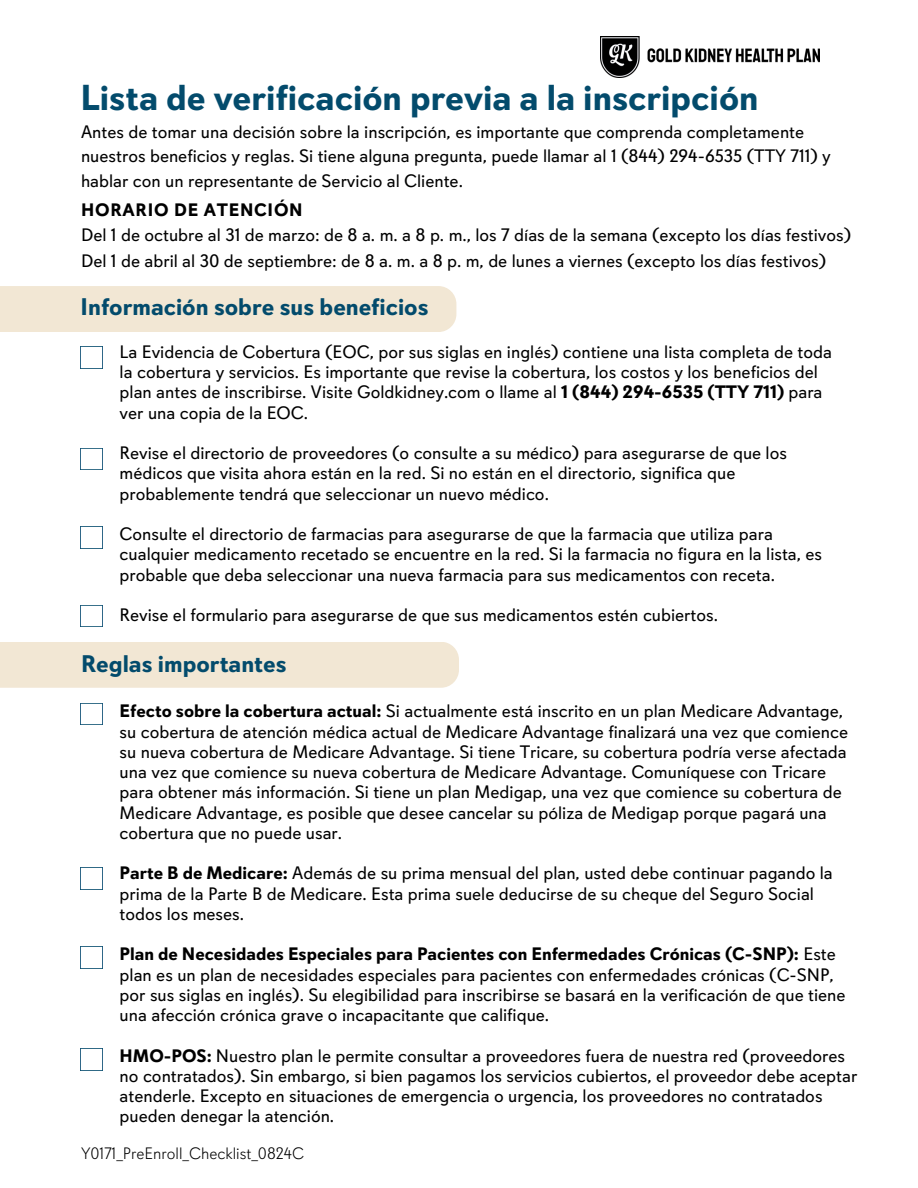
<style>
.page{position:relative;width:918px;height:1188px;background:#fff}
.page>*{position:absolute;margin:0;border:0;box-sizing:border-box;transform-origin:0 0}
.t1{font:700 36px "Davis Sans";color:#034b6c}
.t2{font:700 24px "Davis Sans";color:#034b6c}
.t3{font:18px/20.2px "Davis Sans";color:#000}
.t4{font:700 18px "Davis Sans";letter-spacing:.04em;color:#000}
.t5{font:300 16.5px "Davis Sans";color:#000}
.s1{font-weight:700}
</style>
<div class="page">
<img style="left:81px;top:448px;width:21px;height:22px">
<img style="left:81px;top:605px;width:21px;height:22px">
<img style="left:81px;top:724px;width:21px;height:1px">
<div style="left:0;top:642px;width:459px;height:46px;background:#f2e7d4"></div>
<div style="left:0;top:286px;width:456px;height:46px;background:#f2e7d4"></div>
<img style="left:601px;top:36px;width:218px;height:42px">
<h1 class="t1" style="left:81px;top:76px;width:679px">Lista de verificación previa a la inscripción</h1>
<p class="t3" style="left:81px;top:119px;width:751px;line-height:24.8px">Antes de tomar una decisión sobre la inscripción, es importante que comprenda completamente nuestros beneficios y reglas. Si tiene alguna pregunta, puede llamar al 1 (844) 294-6535 (TTY 711) y hablar con un representante de Servicio al Cliente.</p>
<p class="t4" style="left:81px;top:199px;width:223px">HORARIO DE ATENCIÓN</p>
<p class="t3" style="left:81px;top:223px;width:772px;line-height:25.8px">Del 1 de octubre al 31 de marzo: de 8 a. m. a 8 p. m., los 7 días de la semana (excepto los días festivos)<br>Del 1 de abril al 30 de septiembre: de 8 a. m. a 8 p. m, de lunes a viernes (excepto los días festivos)</p>
<h2 class="t2" style="left:81px;top:293px;width:349px">Información sobre sus beneficios</h2>
<p class="t3" style="left:120px;top:342px;width:714px">La Evidencia de Cobertura (EOC, por sus siglas en inglés) contiene una lista completa de toda la cobertura y servicios. Es importante que revise la cobertura, los costos y los beneficios del plan antes de inscribirse. Visite Goldkidney.com o llame al <span class="s1">1 (844) 294-6535 (TTY 711)</span> para ver una copia de la EOC.</p>
<p class="t3" style="left:120px;top:443px;width:669px">Revise el directorio de proveedores (o consulte a su médico) para asegurarse de que los médicos que visita ahora están en la red. Si no están en el directorio, significa que probablemente tendrá que seleccionar un nuevo médico.</p>
<p class="t3" style="left:120px;top:524px;width:704px">Consulte el directorio de farmacias para asegurarse de que la farmacia que utiliza para cualquier medicamento recetado se encuentre en la red. Si la farmacia no figura en la lista, es probable que deba seleccionar una nueva farmacia para sus medicamentos con receta.</p>
<p class="t3" style="left:120px;top:605px;width:600px">Revise el formulario para asegurarse de que sus medicamentos estén cubiertos.</p>
<h2 class="t2" style="left:81px;top:649px;width:207px">Reglas importantes</h2>
<p class="t3" style="left:120px;top:701px;width:730px"><span class="s1">Efecto sobre la cobertura actual:</span> Si actualmente está inscrito en un plan Medicare Advantage, su cobertura de atención médica actual de Medicare Advantage finalizará una vez que comience su nueva cobertura de Medicare Advantage. Si tiene Tricare, su cobertura podría verse afectada una vez que comience su nueva cobertura de Medicare Advantage. Comuníquese con Tricare para obtener más información. Si tiene un plan Medigap, una vez que comience su cobertura de Medicare Advantage, es posible que desee cancelar su póliza de Medigap porque pagará una cobertura que no puede usar.</p>
<p class="t3" style="left:120px;top:863px;width:715px"><span class="s1">Parte B de Medicare:</span> Además de su prima mensual del plan, usted debe continuar pagando la prima de la Parte B de Medicare. Esta prima suele deducirse de su cheque del Seguro Social todos los meses.</p>
<p class="t3" style="left:120px;top:944px;width:727px"><span class="s1">Plan de Necesidades Especiales para Pacientes con Enfermedades Crónicas (C-SNP):</span> Este plan es un plan de necesidades especiales para pacientes con enfermedades crónicas (C-SNP, por sus siglas en inglés). Su elegibilidad para inscribirse se basará en la verificación de que tiene una afección crónica grave o incapacitante que califique.</p>
<p class="t3" style="left:120px;top:1045px;width:739px"><span class="s1">HMO-POS:</span> Nuestro plan le permite consultar a proveedores fuera de nuestra red (proveedores no contratados). Sin embargo, si bien pagamos los servicios cubiertos, el proveedor debe aceptar atenderle. Excepto en situaciones de emergencia o urgencia, los proveedores no contratados pueden denegar la atención.</p>
<p class="t5" style="left:81px;top:1144px;width:225px">Y0171_PreEnroll_Checklist_0824C</p>
</div>
